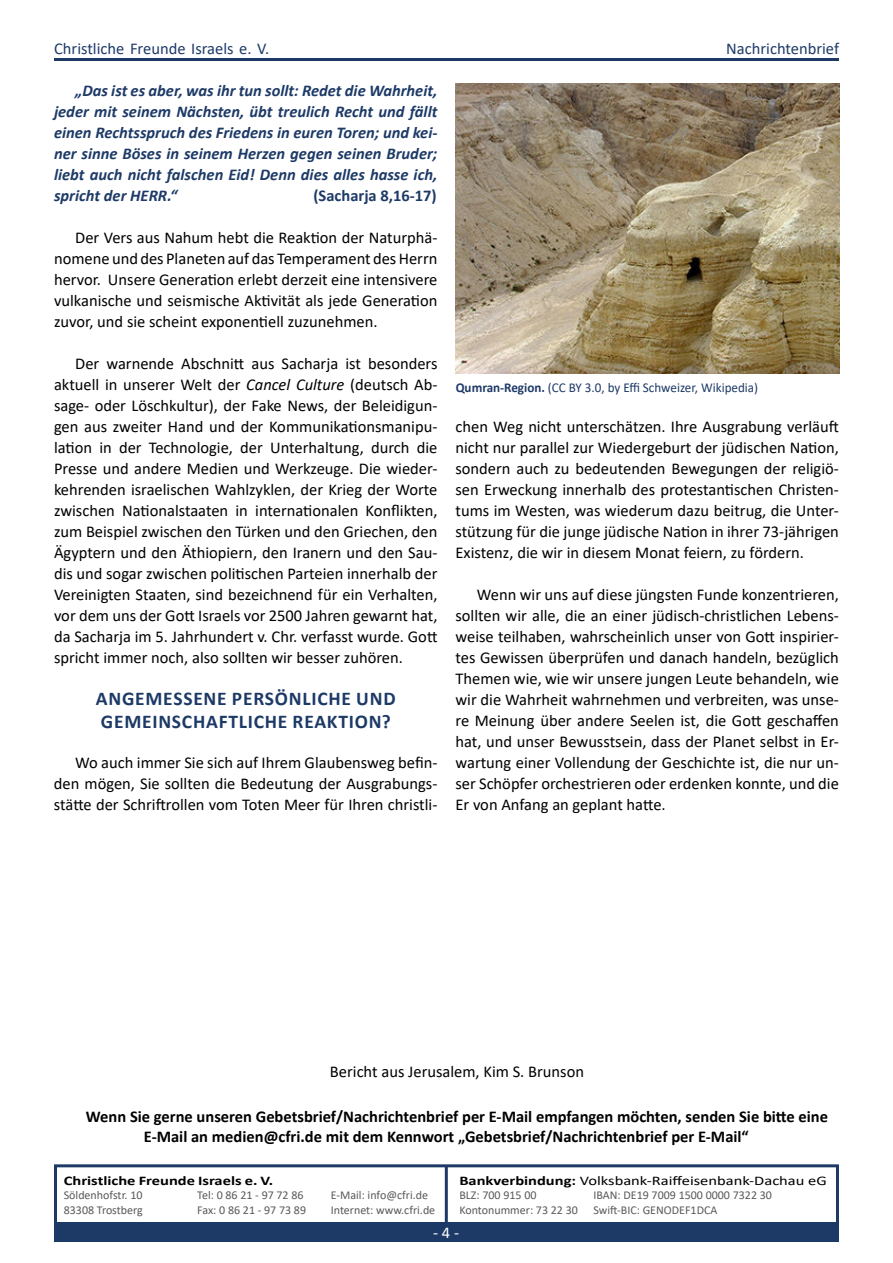
<style>
.page{position:relative;width:893px;height:1263px;background:#fff}
.page>*{position:absolute;margin:0;border:0;box-sizing:border-box;transform-origin:0 0}
.t1{font:700 19.5px "Calibri";letter-spacing:.04em;color:#1d3a67}
.t2{font:16.5px/21px "Calibri";color:#000;text-align:justify}
.t3{font:italic 700 16.5px/21px "Calibri";color:#1d3a67;text-align:justify}
.t4{font:700 16.5px/19.8px "Calibri";color:#000}
.t5{font:16.5px "Calibri";color:#1d3a67}
.t6{font:700 16.5px "Calibri";color:#1d3a67}
.t7{font:16.5px "Calibri";color:#fff}
.t8{font:13.5px "Calibri";color:#1d3a67}
.t9{font:13.2px "Calibri";color:#000;scale:1.25 1}
.t10{font:700 13.2px "Calibri";color:#000;scale:1.25 1}
.t11{font:12px/14.4px "Calibri";color:#58595b}
.s1{font-style:italic}
.s2{font-weight:700}
</style>
<div class="page">
<hr style="left:54px;top:58px;width:785px;height:3px;background:#1d3a67">
<svg style="left:54px;top:1164px;width:785px;height:78px"></svg>
<hr style="left:445px;top:1165px;width:3px;height:59px;background:#1d3a67">
<img style="left:456px;top:84px;width:383px;height:289px">
<p class="t5" style="left:54px;top:37px;width:216px">Christliche Freunde Israels e. V.</p>
<p class="t5" style="left:726px;top:37px;width:114px">Nachrichtenbrief</p>
<p class="t3" style="left:54px;top:79px;width:385px;text-indent:21px">„Das ist es aber, was ihr tun sollt: Redet die Wahrheit, jeder mit seinem Nächsten, übt treulich Recht und fällt einen Rechtsspruch des Friedens in euren Toren; und kei&shy;ner sinne Böses in seinem Herzen gegen seinen Bruder; liebt auch nicht falschen Eid! Denn dies alles hasse ich, spricht der HERR.“</p>
<p class="t6" style="left:313px;top:184px;width:125px">(Sacharja 8,16-17)</p>
<p class="t2" style="left:54px;top:227px;width:385px;text-indent:21px">Der Vers aus Nahum hebt die Reaktion der Naturphä&shy;nomene und des Planeten auf das Temperament des Herrn hervor. Unsere Generation erlebt derzeit eine intensivere vulkanische und seismische Aktivität als jede Generation zuvor, und sie scheint exponentiell zuzunehmen.</p>
<p class="t2" style="left:54px;top:353px;width:385px;text-indent:21px">Der warnende Abschnitt aus Sacharja ist besonders aktuell in unserer Welt der <span class="s1">Cancel Culture</span> (deutsch Ab&shy;sage- oder Löschkultur), der Fake News, der Beleidigun&shy;gen aus zweiter Hand und der Kommunikationsmanipu&shy;lation in der Technologie, der Unterhaltung, durch die Presse und andere Medien und Werkzeuge. Die wieder&shy;kehrenden israelischen Wahlzyklen, der Krieg der Worte zwischen Nationalstaaten in internationalen Konflikten, zum Beispiel zwischen den Türken und den Griechen, den Ägyptern und den Äthiopiern, den Iranern und den Sau&shy;dis und sogar zwischen politischen Parteien innerhalb der Vereinigten Staaten, sind bezeichnend für ein Verhalten, vor dem uns der Gott Israels vor 2500 Jahren gewarnt hat, da Sacharja im 5. Jahrhundert v. Chr. verfasst wurde. Gott spricht immer noch, also sollten wir besser zuhören.</p>
<p class="t1" style="left:96px;top:685px;width:39px">Angemesse</p>
<p class="t1" style="left:204px;top:685px;width:191px">ne persönliche und</p>
<p class="t1" style="left:101px;top:708px;width:14px">geme</p>
<p class="t1" style="left:152px;top:708px;width:153px">inschaftliche Reak</p>
<p class="t1" style="left:338px;top:708px;width:54px">tion?</p>
<p class="t2" style="left:54px;top:752px;width:385px;text-indent:21px">Wo auch immer Sie sich auf Ihrem Glaubensweg befin&shy;den mögen, Sie sollten die Bedeutung der Ausgrabungs&shy;stätte der Schriftrollen vom Toten Meer für Ihren christli-</p>
<p class="t8" style="left:456px;top:378px;width:304px"><span class="s2">Qumran-Region.</span> (CC BY 3.0, by Effi Schweizer, Wikipedia)</p>
<p class="t2" style="left:455px;top:416px;width:385px">chen Weg nicht unterschätzen. Ihre Ausgrabung verläuft nicht nur parallel zur Wiedergeburt der jüdischen Nation, sondern auch zu bedeutenden Bewegungen der religiö&shy;sen Erweckung innerhalb des protestantischen Christen&shy;tums im Westen, was wiederum dazu beitrug, die Unter&shy;stützung für die junge jüdische Nation in ihrer 73-jährigen Existenz, die wir in diesem Monat feiern, zu fördern.</p>
<p class="t2" style="left:455px;top:584px;width:385px;text-indent:21px">Wenn wir uns auf diese jüngsten Funde konzentrieren, sollten wir alle, die an einer jüdisch-christlichen Lebens&shy;weise teilhaben, wahrscheinlich unser von Gott inspirier&shy;tes Gewissen überprüfen und danach handeln, bezüglich Themen wie, wie wir unsere jungen Leute behandeln, wie wir die Wahrheit wahrnehmen und verbreiten, was unse&shy;re Meinung über andere Seelen ist, die Gott geschaffen hat, und unser Bewusstsein, dass der Planet selbst in Er&shy;wartung einer Vollendung der Geschichte ist, die nur un&shy;ser Schöpfer orchestrieren oder erdenken konnte, und die Er von Anfang an geplant hatte.</p>
<p class="t2" style="left:330px;top:1060px;width:256px">Bericht aus Jerusalem, Kim S. Brunson</p>
<p class="t4" style="left:144px;top:1106px;width:686px;text-indent:-58px">Wenn Sie gerne unseren Gebetsbrief/Nachrichtenbrief per E-Mail empfangen möchten, senden Sie bitte eine<br>E-Mail an medien@cfri.de mit dem Kennwort „Gebetsbrief/Nachrichtenbrief per E-Mail“</p>
<p class="t10" style="left:64px;top:1171px;width:169px">Christliche Freunde Israels e. V.</p>
<p class="t11" style="left:64px;top:1188px;width:81px">Söldenhofstr. 10<br>83308 Trostberg</p>
<p class="t11" style="left:197px;top:1188px;width:110px">Tel: 0 86 21 - 97 72 86<br>Fax: 0 86 21 - 97 73 89</p>
<p class="t11" style="left:331px;top:1188px;width:106px">E-Mail: info@cfri.de<br>Internet: www.cfri.de</p>
<p class="t9" style="left:459px;top:1171px;width:296px"><span class="s2">Bankverbindung:</span> Volksbank-Raiffeisenbank-Dachau eG</p>
<p class="t11" style="left:593px;top:1188px;width:180px">IBAN: DE19 7009 1500 0000 7322 30<br>Swift-BIC: GENODEF1DCA</p>
<p class="t11" style="left:459px;top:1188px;width:120px">BLZ: 700 915 00<br>Kontonummer: 73 22 30</p>
<p class="t7" style="left:433px;top:1221px;width:27px">- 4 -</p>
</div>
